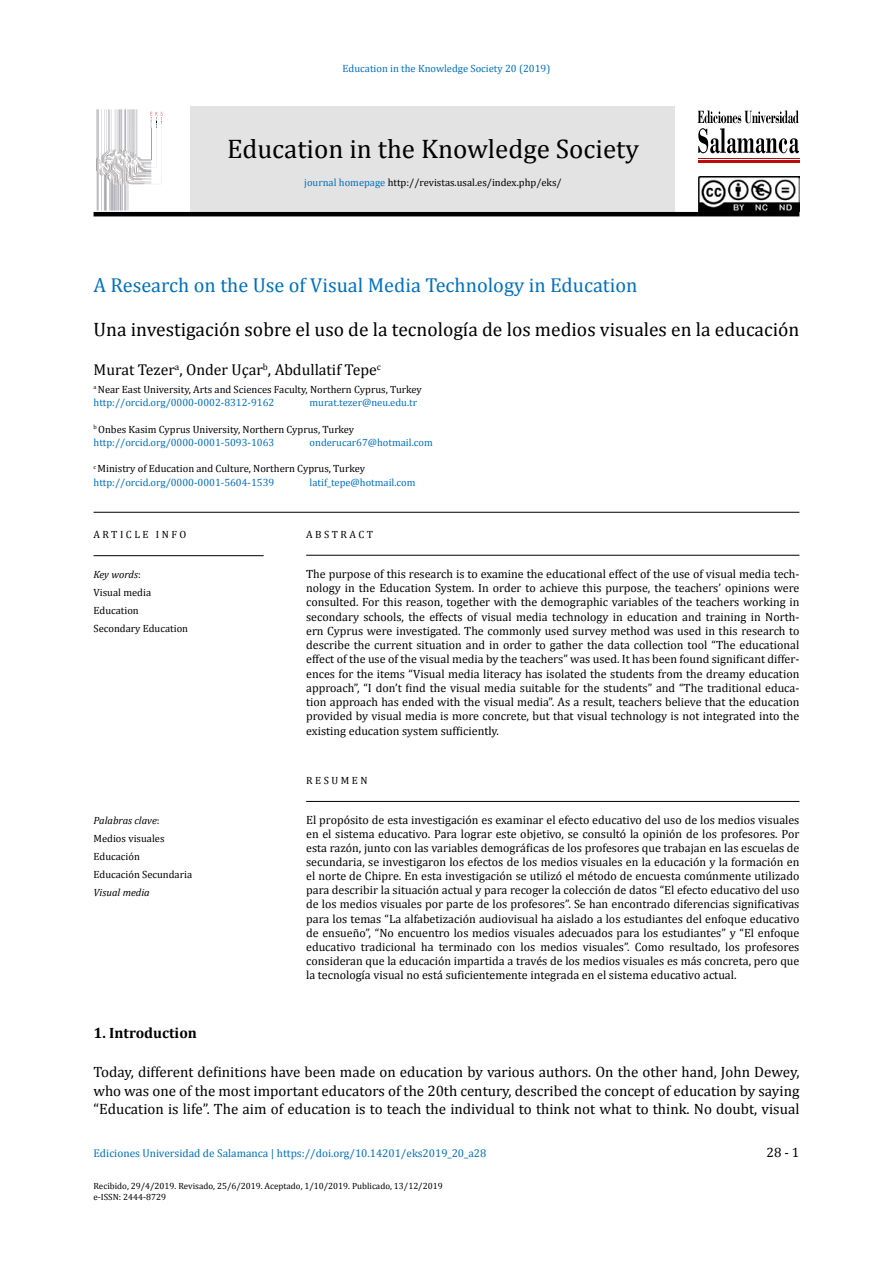
<style>
.page{position:relative;width:893px;height:1263px;background:#fff}
.page>*{position:absolute;margin:0;border:0;box-sizing:border-box;transform-origin:0 0}
.t1{font:27px "Cambria";color:#000}
.t2{font:20.25px "Cambria";color:#0070c0}
.Titulo{font:19.5px "Cambria";color:#000}
.autor{font:15.75px "Cambria";color:#000}
.Body-inicio{font:15px/18.3px "Cambria";color:#000;text-align:justify}
._1{font:700 15px "Cambria";color:#000}
.t3{font:13.5px "Cambria";color:#000}
.resumen{font:12px/14.1px "Cambria";color:#000;text-align:justify}
.abstract{font:12px/14.2px "Cambria";color:#000;text-align:justify}
.t4{font:11.25px "Cambria";color:#0070c0}
.centro{font:10.5px "Cambria";color:#000}
.web{font:10.5px "Cambria";color:#0070c0}
.key-words-palabras-c{font:10.5px "Cambria";color:#000}
.key-words-palabras-c-2{font:italic 10.5px "Cambria";color:#000}
.Body{font:10.5px "Cambria";letter-spacing:.24em;color:#000}
.article-info{font:10.5px "Cambria";letter-spacing:.24em;color:#000}
.t5{font:9px "Cambria";color:#000}
.s1{color:#0070c0}
.s2{font-style:normal}
</style>
<div class="page">
<div style="left:191px;top:106px;width:484px;height:106px;background:#e3e3e3"></div>
<svg style="left:96px;top:109px;width:67px;height:102px"></svg>
<img style="left:699px;top:176px;width:100px;height:36px">
<svg style="left:698px;top:110px;width:101px;height:43px"></svg>
<hr style="left:698px;top:158px;width:101px;height:1px;background:#b70e0c">
<hr style="left:698px;top:160px;width:101px;height:2px;background:#b70e0c">
<hr style="left:94px;top:212px;width:705px;height:4px;background:#000">
<hr style="left:94px;top:512px;width:705px;height:1px;background:#000">
<hr style="left:306px;top:555px;width:493px;height:1px;background:#000">
<hr style="left:306px;top:801px;width:493px;height:1px;background:#000">
<hr style="left:94px;top:555px;width:170px;height:1px;background:#000">
<p class="web" style="left:343px;top:62px;width:209px">Education in the Knowledge Society 20 (2019)</p>
<h1 class="t1" style="left:227px;top:131px;width:413px">Education in the Knowledge Society</h1>
<p class="centro" style="left:304px;top:176px;width:259px"><span class="s1">journal homepage</span> http://revistas.usal.es/index.php/eks/</p>
<p class="t2" style="left:94px;top:272px;width:545px">A Research on the Use of Visual Media Technology in Education</p>
<p class="Titulo" style="left:94px;top:317px;width:707px">Una investigación sobre el uso de la tecnología de los medios visuales en la educación</p>
<p class="autor" style="left:94px;top:360px;width:289px">Murat Tezer<sup>a</sup>, Onder Uçar<sup>b</sup>, Abdullatif Tepe<sup>c</sup></p>
<p class="centro" style="left:94px;top:383px;width:330px"><sup>a</sup> Near East University, Arts and Sciences Faculty, Northern Cyprus, Turkey</p>
<p class="web" style="left:94px;top:396px;width:182px">http://orcid.org/0000-0002-8312-9162</p>
<p class="web" style="left:310px;top:396px;width:109px">murat.tezer@neu.edu.tr</p>
<p class="centro" style="left:94px;top:422px;width:262px"><sup>b</sup> Onbes Kasim Cyprus University, Northern Cyprus, Turkey</p>
<p class="web" style="left:94px;top:436px;width:182px">http://orcid.org/0000-0001-5093-1063</p>
<p class="web" style="left:310px;top:436px;width:125px">onderucar67@hotmail.com</p>
<p class="centro" style="left:94px;top:462px;width:273px"><sup>c</sup> Ministry of Education and Culture, Northern Cyprus, Turkey</p>
<p class="web" style="left:94px;top:476px;width:182px">http://orcid.org/0000-0001-5604-1539</p>
<p class="web" style="left:310px;top:476px;width:107px">latif_tepe@hotmail.com</p>
<p class="article-info" style="left:94px;top:528px;width:94px">ARTICLE INFO</p>
<p class="key-words-palabras-c-2" style="left:94px;top:568px;width:49px">Key words<span class="s2">:</span></p>
<p class="key-words-palabras-c" style="left:94px;top:585px;width:59px">Visual media</p>
<p class="key-words-palabras-c" style="left:94px;top:603px;width:47px">Education</p>
<p class="key-words-palabras-c" style="left:94px;top:621px;width:96px">Secondary Education</p>
<p class="key-words-palabras-c-2" style="left:94px;top:813px;width:68px">Palabras clave<span class="s2">:</span></p>
<p class="key-words-palabras-c" style="left:94px;top:831px;width:72px">Medios visuales</p>
<p class="key-words-palabras-c" style="left:94px;top:849px;width:48px">Educación</p>
<p class="key-words-palabras-c" style="left:94px;top:867px;width:100px">Educación Secundaria</p>
<p class="key-words-palabras-c-2" style="left:94px;top:885px;width:58px">Visual media</p>
<p class="Body" style="left:306px;top:528px;width:68px">ABSTRACT</p>
<p class="abstract" style="left:306px;top:567px;width:495px">The purpose of this research is to examine the educational effect of the use of visual media tech&shy;nology in the Education System. In order to achieve this purpose, the teachers’ opinions were consulted. For this reason, together with the demographic variables of the teachers working in secondary schools, the effects of visual media technology in education and training in North&shy;ern Cyprus were investigated. The commonly used survey method was used in this research to describe the current situation and in order to gather the data collection tool “The educational effect of the use of the visual media by the teachers” was used. It has been found significant differ&shy;ences for the items “Visual media literacy has isolated the students from the dreamy education approach”, “I don’t find the visual media suitable for the students” and “The traditional educa&shy;tion approach has ended with the visual media”. As a result, teachers believe that the education provided by visual media is more concrete, but that visual technology is not integrated into the existing education system sufficiently.</p>
<p class="Body" style="left:306px;top:774px;width:63px">RESUMEN</p>
<p class="resumen" style="left:306px;top:813px;width:495px">El propósito de esta investigación es examinar el efecto educativo del uso de los medios visuales en el sistema educativo. Para lograr este objetivo, se consultó la opinión de los profesores. Por esta razón, junto con las variables demográficas de los profesores que trabajan en las escuelas de secundaria, se investigaron los efectos de los medios visuales en la educación y la formación en el norte de Chipre. En esta investigación se utilizó el método de encuesta comúnmente utilizado para describir la situación actual y para recoger la colección de datos “El efecto educativo del uso de los medios visuales por parte de los profesores”. Se han encontrado diferencias significativas para los temas “La alfabetización audiovisual ha aislado a los estudiantes del enfoque educativo de ensueño”, “No encuentro los medios visuales adecuados para los estudiantes” y “El enfoque educativo tradicional ha terminado con los medios visuales”. Como resultado, los profesores consideran que la educación impartida a través de los medios visuales es más concreta, pero que la tecnología visual no está suficientemente integrada en el sistema educativo actual.</p>
<p class="_1" style="left:94px;top:1023px;width:105px">1. Introduction</p>
<p class="Body-inicio" style="left:94px;top:1063px;width:707px">Today, different definitions have been made on education by various authors. On the other hand, John Dewey, who was one of the most important educators of the 20th century, described the concept of education by saying “Education is life”. The aim of education is to teach the individual to think not what to think. No doubt, visual</p>
<p class="t4" style="left:94px;top:1146px;width:394px">Ediciones Universidad de Salamanca | https://doi.org/10.14201/eks2019_20_a28</p>
<p class="t3" style="left:767px;top:1143px;width:34px">28 - 1</p>
<p class="t5" style="left:94px;top:1180px;width:351px">Recibido, 29/4/2019. Revisado, 25/6/2019. Aceptado, 1/10/2019. Publicado, 13/12/2019</p>
<p class="t5" style="left:94px;top:1191px;width:74px">e-ISSN: 2444-8729</p>
</div>
